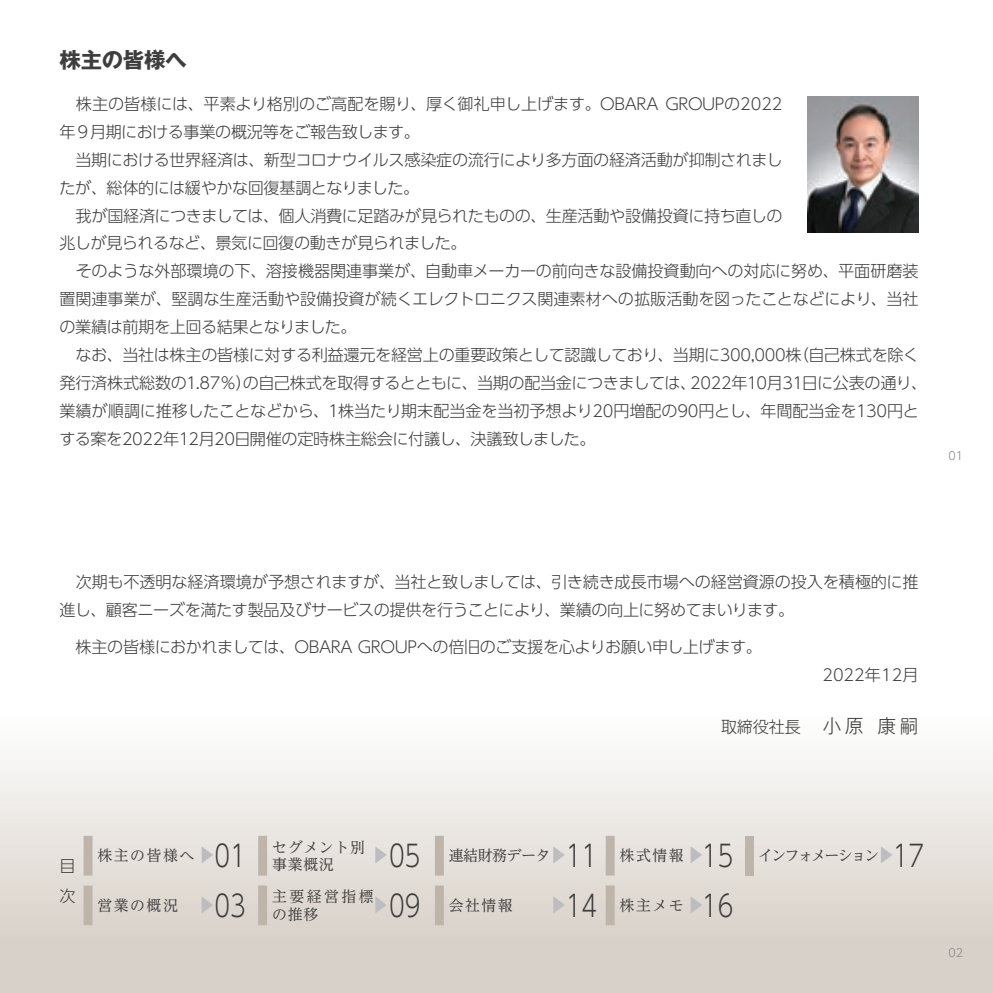
<style>
.page{position:relative;width:993px;height:993px;background:#fff}
.page>*{position:absolute;margin:0;border:0;box-sizing:border-box;transform-origin:0 0}
.t1{font:300 29.75px "UD Shin Go Pro";color:#3e3e3f;scale:.8 1}
.t2{font:700 21.35px "Gothic MB101 Pro";letter-spacing:-.01em;color:#3e3e3f}
.t3{font:500 18.55px "UD Shin Go Pro";color:#bcbdc0}
.t4{font:300 16.1px/27.8px "UD Shin Go Pro";letter-spacing:-.02em;color:#3e3e3f}
.t5{font:300 16.1px "UD Shin Go Pro";color:#3e3e3f}
.t6{font:14.88px/17.3px "UD Reimin Pro";letter-spacing:.05em;color:#3e3e3f}
.t7{font:14.88px "UD Reimin Pro";letter-spacing:-.11em;color:#3e3e3f}
.t8{font:14.88px/17.3px "UD Reimin Pro";letter-spacing:.165em;color:#3e3e3f}
.t9{font:14.88px "UD Reimin Pro";letter-spacing:-.03em;color:#3e3e3f}
.t10{font:300 11.2px "UD Shin Go Pro";color:#808285}
.s1{font-family:"Gothic MB101 Pro";font-size:18.55px}
.s2{font-family:"UD Shin Go Pro";font-weight:300;font-size:29.75px}
.s3{font-family:"UD Shin Go Pro";font-weight:500;font-size:18.55px;color:#bcbdc0}
</style>
<div class="page">
<img style="left:807px;top:97px;width:111px;height:135px">
<div style="left:0;top:711px;width:992px;height:281px;background:linear-gradient(to bottom,#fdfefd,#d2cac1)"></div>
<svg style="left:83px;top:835px;width:9px;height:89px"></svg>
<svg style="left:258px;top:835px;width:9px;height:89px"></svg>
<svg style="left:435px;top:835px;width:8px;height:89px"></svg>
<svg style="left:605px;top:835px;width:9px;height:89px"></svg>
<div style="left:744px;top:835px;width:9px;height:40px;background:#beb4aa"></div>
<h2 class="t2" style="left:60px;top:43px;width:129px">株主の皆様へ</h2>
<p class="t4" style="left:59px;top:89px;width:869px">　株主の皆様には、平素より格別のご高配を賜り、厚く御礼申し上げます。OBARA GROUPの2022<br>年９月期における事業の概況等をご報告致します。<br>　当期における世界経済は、新型コロナウイルス感染症の流行により多方面の経済活動が抑制されまし<br>たが、総体的には緩やかな回復基調となりました。<br>　我が国経済につきましては、個人消費に足踏みが見られたものの、生産活動や設備投資に持ち直しの<br>兆しが見られるなど、景気に回復の動きが見られました。<br>　そのような外部環境の下、溶接機器関連事業が、自動車メーカーの前向きな設備投資動向への対応に努め、平面研磨装置関連事業が、堅調な生産活動や設備投資が続くエレクトロニクス関連素材への拡販活動を図ったことなどにより、当社の業績は前期を上回る結果となりました。<br>　なお、当社は株主の皆様に対する利益還元を経営上の重要政策として認識しており、当期に300,000株（自己株式を除く発行済株式総数の1.87％）の自己株式を取得するとともに、当期の配当金につきましては、2022年10月31日に公表の通り、業績が順調に推移したことなどから、1株当たり期末配当金を当初予想より20円増配の90円とし、年間配当金を130円とする案を2022年12月20日開催の定時株主総会に付議し、決議致しました。</p>
<p class="t10" style="left:948px;top:447px;width:16px">01</p>
<p class="t4" style="left:59px;top:567px;width:860px">　次期も不透明な経済環境が予想されますが、当社と致しましては、引き続き成長市場への経営資源の投入を積極的に推進し、顧客ニーズを満たす製品及びサービスの提供を行うことにより、業績の向上に努めてまいります。</p>
<p class="t4" style="left:60px;top:632px;width:703px">　株主の皆様におかれましては、OBARA GROUPへの倍旧のご支援を心よりお願い申し上げます。</p>
<p class="t5" style="left:822px;top:661px;width:98px">2022年12月</p>
<p class="t4" style="left:720px;top:712px;width:199px">取締役社長 <span class="s1">小原 康嗣</span></p>
<p class="t4" style="left:59px;top:850px;width:17px;line-height:29.2px">目次</p>
<p class="t6" style="left:97px;top:846px;width:150px">株主の皆様へ <span class="s2">01</span></p>
<p class="t6" style="left:97px;top:895px;width:150px">営業の概況 <span class="s2">03</span></p>
<p class="t3" style="left:197px;top:839px;width:20px">▶</p>
<p class="t3" style="left:197px;top:889px;width:20px">▶</p>
<p class="t6" style="left:272px;top:837px;width:95px">セグメント別事業概況</p>
<h1 class="t1" style="left:389px;top:831px;width:41px">05</h1>
<p class="t8" style="left:272px;top:887px;width:103px">主要経営指標の推移</p>
<h1 class="t1" style="left:389px;top:881px;width:41px">09</h1>
<p class="t3" style="left:371px;top:839px;width:20px">▶</p>
<p class="t3" style="left:371px;top:889px;width:20px">▶</p>
<p class="t9" style="left:448px;top:843px;width:150px">連結財務データ <span class="s2">11</span></p>
<p class="t6" style="left:448px;top:895px;width:65px">会社情報</p>
<h1 class="t1" style="left:565px;top:881px;width:41px">14</h1>
<p class="t3" style="left:549px;top:839px;width:20px">▶</p>
<p class="t3" style="left:549px;top:889px;width:20px">▶</p>
<p class="t6" style="left:619px;top:846px;width:115px">株式情報 <span class="s2">15</span></p>
<p class="t6" style="left:619px;top:895px;width:115px">株主メモ <span class="s2">16</span></p>
<p class="t3" style="left:686px;top:839px;width:20px">▶</p>
<p class="t3" style="left:686px;top:889px;width:20px">▶</p>
<p class="t7" style="left:758px;top:843px;width:167px">インフォメーション<span class="s3">▶</span><span class="s2">17</span></p>
<p class="t10" style="left:948px;top:943px;width:16px">02</p>
</div>
